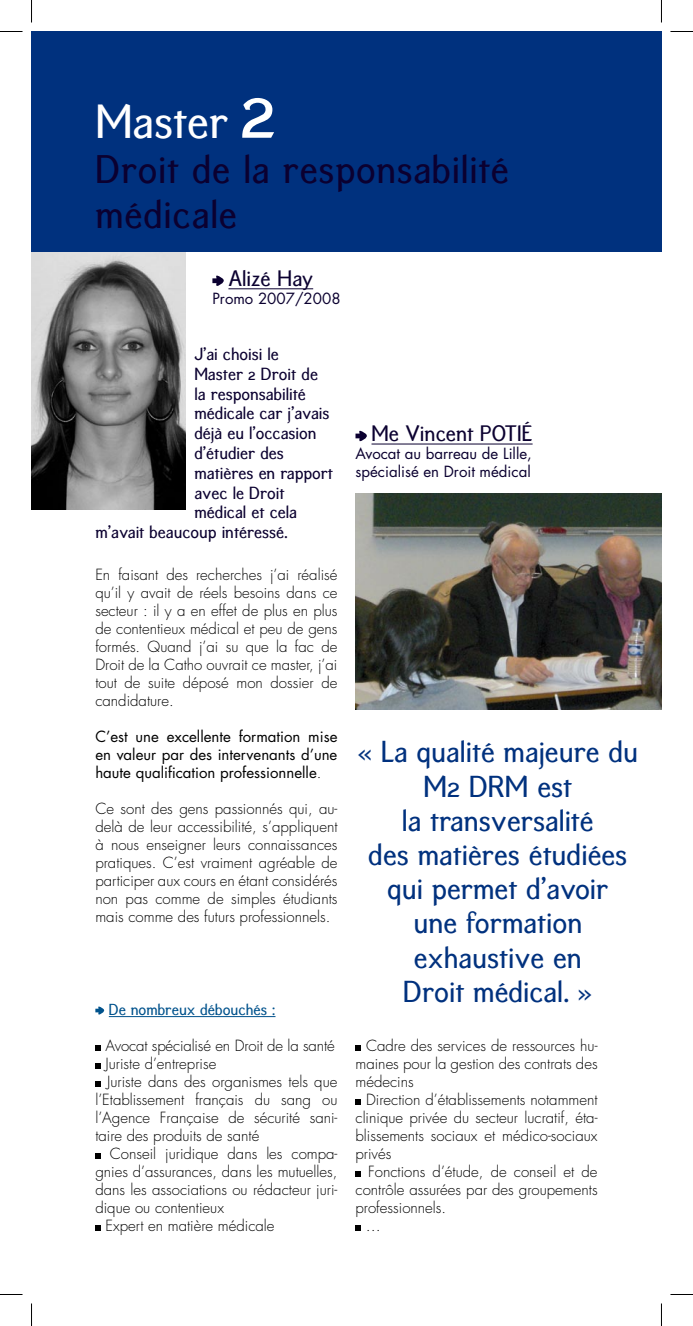
<style>
.page{position:relative;width:693px;height:1326px;background:#fff}
.page>*{position:absolute;margin:0;border:0;box-sizing:border-box;transform-origin:0 0}
.t1{font:45px "Equipoize Sans";color:#fff}
.t2{font:37.5px/45px "Equipoize Sans";letter-spacing:.02em;color:#0b0030}
.t3{font:28.5px/34.2px "Equipoize Sans";color:#00317e;text-align:center}
.t4{font:21px "Equipoize Sans";color:#0b0030}
.t5{font:16.5px "Equipoize Sans";color:#0b0030}
.t6{font:300 15px/18px "Futura Std";color:#000;text-align:justify}
.t7{font:15px/18px "Futura Std";color:#000;text-align:justify}
.t8{font:15px/18px "Futura Std";color:#0b0030}
.t9{font:15px "Equipoize Sans";color:#00528c}
.s1{font-weight:300}
</style>
<div class="page">
<img style="left:32px;top:252px;width:154px;height:258px">
<div style="left:32px;top:32px;width:629px;height:220px;background:#00317e"></div>
<svg style="left:242px;top:98px;width:32px;height:40px"></svg>
<hr style="left:228px;top:289px;width:85px;height:1px;background:#0b0030">
<svg style="left:212px;top:275px;width:12px;height:11px"></svg>
<hr style="left:109px;top:1016px;width:166px;height:1px;background:#00528c">
<svg style="left:95px;top:1006px;width:10px;height:9px"></svg>
<svg style="left:95px;top:1045px;width:6px;height:5px"></svg>
<svg style="left:95px;top:1063px;width:6px;height:5px"></svg>
<svg style="left:95px;top:1081px;width:6px;height:5px"></svg>
<svg style="left:95px;top:1153px;width:6px;height:5px"></svg>
<svg style="left:95px;top:1225px;width:6px;height:5px"></svg>
<svg style="left:355px;top:1045px;width:6px;height:5px"></svg>
<svg style="left:355px;top:1099px;width:6px;height:5px"></svg>
<svg style="left:355px;top:1171px;width:6px;height:5px"></svg>
<svg style="left:355px;top:1225px;width:6px;height:5px"></svg>
<img style="left:355px;top:494px;width:306px;height:216px">
<hr style="left:371px;top:444px;width:161px;height:1px;background:#0b0030">
<svg style="left:355px;top:430px;width:12px;height:12px"></svg>
<svg style="left:0;top:31px;width:22px;height:1px"></svg>
<svg style="left:670px;top:31px;width:22px;height:1px"></svg>
<svg style="left:0;top:1294px;width:22px;height:1px"></svg>
<svg style="left:670px;top:1294px;width:22px;height:1px"></svg>
<svg style="left:31px;top:0;width:1px;height:22px"></svg>
<svg style="left:31px;top:1303px;width:1px;height:23px"></svg>
<svg style="left:661px;top:0;width:1px;height:22px"></svg>
<svg style="left:661px;top:1303px;width:1px;height:23px"></svg>
<h1 class="t1" style="left:95px;top:95px;width:134px">Master</h1>
<h2 class="t2" style="left:95px;top:148px;width:415px">Droit de la responsabilité médicale</h2>
<h3 class="t4" style="left:228px;top:266px;width:86px">Alizé Hay</h3>
<p class="t8" style="left:212px;top:290px;width:130px">Promo 2007/2008</p>
<p class="t5" style="left:194px;top:344px;width:86px">J’ai choisi le</p>
<p class="t5" style="left:194px;top:364px;width:125px">Master 2 Droit de</p>
<p class="t5" style="left:194px;top:384px;width:113px">la responsabilité</p>
<p class="t5" style="left:194px;top:404px;width:137px">médicale car j’avais</p>
<p class="t5" style="left:194px;top:424px;width:124px">déjà eu l’occasion</p>
<p class="t5" style="left:194px;top:443px;width:91px">d’étudier des</p>
<p class="t5" style="left:194px;top:463px;width:140px">matières en rapport</p>
<p class="t5" style="left:194px;top:483px;width:92px">avec le Droit</p>
<p class="t5" style="left:194px;top:503px;width:104px">médical et cela</p>
<p class="t5" style="left:95px;top:523px;width:194px">m’avait beaucoup intéressé.</p>
<p class="t6" style="left:95px;top:565px;width:243px">En faisant des recherches j’ai réalisé qu’il y avait de réels besoins dans ce secteur : il y a en effet de plus en plus de contentieux médical et peu de gens formés. Quand j’ai su que la fac de Droit de la Catho ouvrait ce master, j’ai tout de suite déposé mon dossier de candidature.</p>
<p class="t7" style="left:95px;top:727px;width:243px">C’est une excellente formation mise en valeur par des intervenants d’une haute qualification professionnelle<span class="s1">.</span></p>
<p class="t6" style="left:95px;top:799px;width:243px">Ce sont des gens passionnés qui, au&shy;delà de leur accessibilité, s’appliquent à nous enseigner leurs connaissances pratiques. C’est vraiment agréable de participer aux cours en étant considérés non pas comme de simples étudiants mais comme des futurs professionnels.</p>
<p class="t9" style="left:109px;top:1000px;width:168px">De nombreux débouchés :</p>
<p class="t6" style="left:105px;top:1036px;width:230px">Avocat spécialisé en Droit de la santé</p>
<p class="t6" style="left:105px;top:1054px;width:112px">Juriste d’entreprise</p>
<p class="t6" style="left:107px;top:1072px;width:231px">Juriste dans des organismes tels que</p>
<p class="t6" style="left:95px;top:1090px;width:243px">l’Etablissement français du sang ou</p>
<p class="t6" style="left:95px;top:1108px;width:243px">l’Agence Française de sécurité sani-</p>
<p class="t6" style="left:95px;top:1126px;width:165px">taire des produits de santé</p>
<p class="t6" style="left:110px;top:1144px;width:229px">Conseil juridique dans les compa-</p>
<p class="t6" style="left:95px;top:1162px;width:243px">gnies d’assurances, dans les mutuelles,</p>
<p class="t6" style="left:95px;top:1180px;width:243px">dans les associations ou rédacteur juri-</p>
<p class="t6" style="left:95px;top:1198px;width:130px">dique ou contentieux</p>
<p class="t6" style="left:105px;top:1216px;width:170px">Expert en matière médicale</p>
<h3 class="t4" style="left:371px;top:421px;width:162px">Me Vincent POTIÉ</h3>
<p class="t8" style="left:355px;top:445px;width:178px">Avocat au barreau de Lille, spécialisé en Droit médical</p>
<h3 class="t3" style="left:357px;top:736px;width:282px">« La qualité majeure du<br>M2 DRM est<br>la transversalité<br>des matières étudiées qui permet d’avoir<br>une formation exhaustive en<br>Droit médical. »</h3>
<p class="t6" style="left:355px;top:1036px;width:243px;text-indent:11px">Cadre des services de ressources hu&shy;maines pour la gestion des contrats des médecins</p>
<p class="t6" style="left:355px;top:1090px;width:243px;text-indent:11px">Direction d’établissements notamment clinique privée du secteur lucratif, éta&shy;blissements sociaux et médico-sociaux privés</p>
<p class="t6" style="left:368px;top:1162px;width:231px">Fonctions d’étude, de conseil et de</p>
<p class="t6" style="left:355px;top:1180px;width:243px">contrôle assurées par des groupements</p>
<p class="t6" style="left:355px;top:1198px;width:92px">professionnels.</p>
<p class="t6" style="left:365px;top:1216px;width:16px">…</p>
</div>
